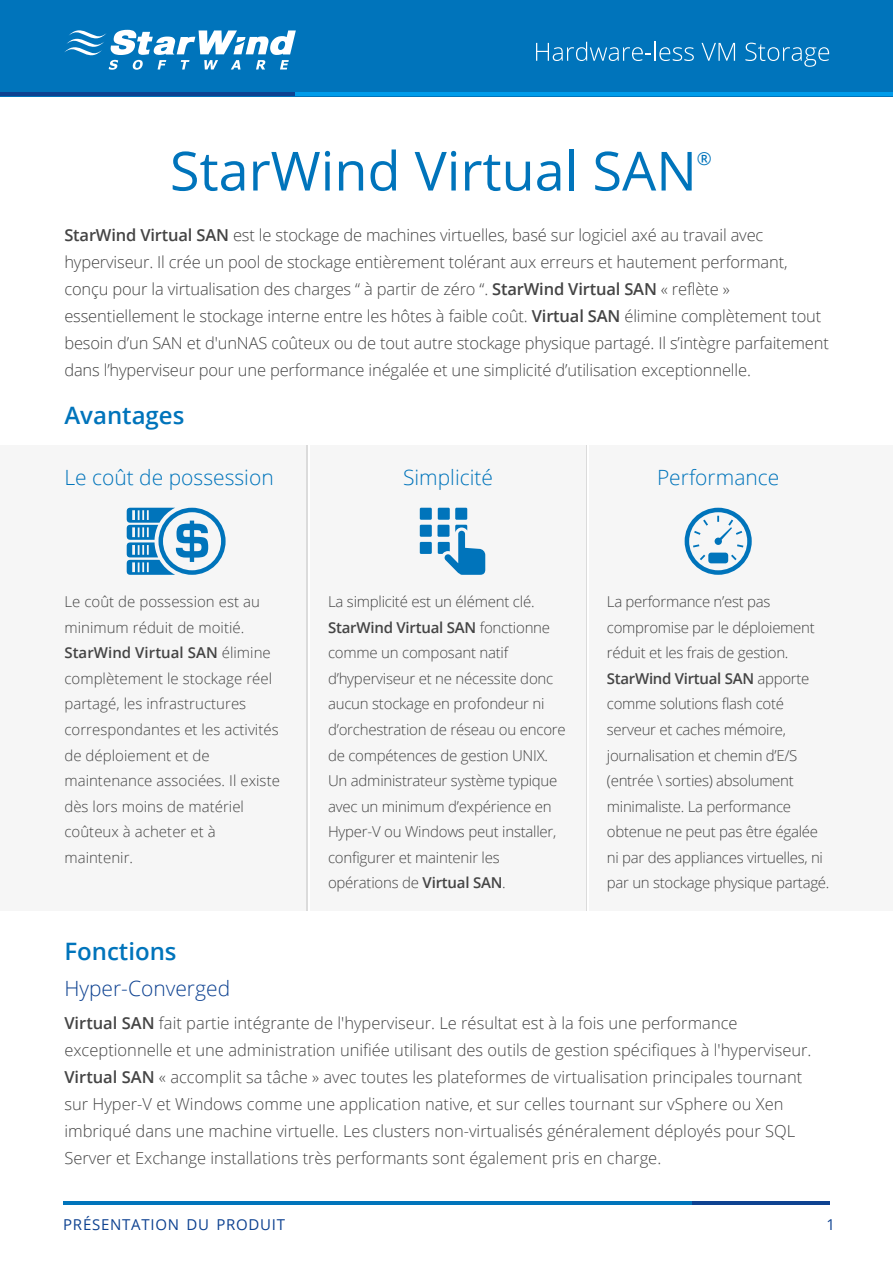
<style>
.page{position:relative;width:893px;height:1263px;background:#fff}
.page>*{position:absolute;margin:0;border:0;box-sizing:border-box;transform-origin:0 0}
.t1{font:54px "Open Sans";color:#0074bb}
.t2{font:600 24px "Open Sans";color:#0074bb}
.t3{font:300 21px "Open Sans";color:#0074bb}
.t4{font:300 21px "Open Sans";color:#0e4291}
.t5{font:18px "Open Sans";color:#0074bb}
.t6{font:300 16.5px/27px "Open Sans";color:#444}
.t7{font:300 15px/25.5px "Open Sans";letter-spacing:-.015em;color:#444}
.t8{font:300 15px/25.5px "Open Sans";letter-spacing:.005em;color:#444}
.t9{font:15px "Open Sans";letter-spacing:.05em;color:#0e4291}
.s1{font-weight:600}
</style>
<div class="page">
<div style="left:0;top:0;width:893px;height:96px;background:#0074bb"></div>
<svg style="left:536px;top:42px;width:158px;height:19px"></svg>
<svg style="left:701px;top:43px;width:34px;height:18px"></svg>
<svg style="left:745px;top:43px;width:84px;height:24px"></svg>
<hr style="left:0;top:93px;width:893px;height:3px;background:#009cea">
<hr style="left:0;top:93px;width:295px;height:3px;background:#0e4291">
<svg style="left:64px;top:29px;width:232px;height:41px"></svg>
<hr style="left:63px;top:1201px;width:767px;height:3px;background:#0074bb">
<hr style="left:692px;top:1201px;width:138px;height:3px;background:#0e4291">
<div style="left:0;top:446px;width:893px;height:465px;background:#f6f6f6"></div>
<hr style="left:306px;top:446px;width:2px;height:465px;background:#444">
<hr style="left:308px;top:446px;width:1px;height:465px;background:#fff">
<hr style="left:586px;top:446px;width:1px;height:465px;background:#444">
<hr style="left:587px;top:446px;width:2px;height:465px;background:#fff">
<svg style="left:127px;top:508px;width:99px;height:67px"></svg>
<svg style="left:685px;top:508px;width:67px;height:67px"></svg>
<div style="left:420px;top:508px;width:12px;height:12px;background:#0074bb"></div>
<div style="left:420px;top:525px;width:12px;height:12px;background:#0074bb"></div>
<div style="left:420px;top:542px;width:12px;height:12px;background:#0074bb"></div>
<svg style="left:437px;top:525px;width:12px;height:12px"></svg>
<div style="left:438px;top:508px;width:12px;height:12px;background:#0074bb"></div>
<div style="left:455px;top:508px;width:12px;height:12px;background:#0074bb"></div>
<svg style="left:438px;top:525px;width:47px;height:50px"></svg>
<h1 class="t1" style="left:170px;top:134px;width:529px">StarWind Virtual SAN</h1>
<p class="t5" style="left:697px;top:146px;width:16px">®</p>
<p class="t6" style="left:64px;top:221px;width:766px"><span class="s1">StarWind Virtual SAN</span> est le stockage de machines virtuelles, basé sur logiciel axé au travail avec hyperviseur. Il crée un pool de stockage entièrement tolérant aux erreurs et hautement performant, conçu pour la virtualisation des charges “ à partir de zéro “. <span class="s1">StarWind Virtual SAN</span> « reflète » essentiellement le stockage interne entre les hôtes à faible coût. <span class="s1">Virtual SAN</span> élimine complètement tout besoin d’un SAN et d'unNAS coûteux ou de tout autre stockage physique partagé. Il s’intègre parfaitement dans l’hyperviseur pour une performance inégalée et une simplicité d’utilisation exceptionnelle.</p>
<h2 class="t2" style="left:64px;top:399px;width:122px">Avantages</h2>
<p class="t3" style="left:64px;top:463px;width:211px">Le coût de possession</p>
<p class="t3" style="left:403px;top:463px;width:92px">Simplicité</p>
<p class="t3" style="left:657px;top:463px;width:124px">Performance</p>
<p class="t8" style="left:64px;top:589px;width:217px">Le coût de possession est au minimum réduit de moitié.<br><span class="s1">StarWind Virtual SAN</span> élimine complètement le stockage réel partagé, les infrastructures correspondantes et les activités de déploiement et de maintenance associées. Il existe dès lors moins de matériel coûteux à acheter et à maintenir.</p>
<p class="t7" style="left:607px;top:589px;width:224px">La performance n’est pas compromise par le déploiement réduit et les frais de gestion.<br><span class="s1">StarWind Virtual SAN</span> apporte comme solutions flash coté serveur et caches mémoire, journalisation et chemin d’E/S (entrée \ sorties) absolument minimaliste. La performance obtenue ne peut pas être égalée ni par des appliances virtuelles, ni par un stockage physique partagé.</p>
<p class="t7" style="left:328px;top:589px;width:239px">La simplicité est un élément clé.<br><span class="s1">StarWind Virtual SAN</span> fonctionne comme un composant natif d’hyperviseur et ne nécessite donc aucun stockage en profondeur ni d’orchestration de réseau ou encore de compétences de gestion UNIX.<br>Un administrateur système typique avec un minimum d’expérience en<br>Hyper-V ou Windows peut installer, configurer et maintenir les opérations de <span class="s1">Virtual SAN</span>.</p>
<h2 class="t2" style="left:64px;top:935px;width:114px">Fonctions</h2>
<p class="t4" style="left:64px;top:974px;width:167px">Hyper-Converged</p>
<p class="t6" style="left:64px;top:1009px;width:749px"><span class="s1">Virtual SAN</span> fait partie intégrante de l'hyperviseur. Le résultat est à la fois une performance exceptionnelle et une administration unifiée utilisant des outils de gestion spécifiques à l'hyperviseur.<br><span class="s1">Virtual SAN</span> « accomplit sa tâche » avec toutes les plateformes de virtualisation principales tournant sur Hyper-V et Windows comme une application native, et sur celles tournant sur vSphere ou Xen imbriqué dans une machine virtuelle. Les clusters non-virtualisés généralement déployés pour SQL Server et Exchange installations très performants sont également pris en charge.</p>
<p class="t9" style="left:63px;top:1214px;width:223px">PRÉSENTATION DU PRODUIT</p>
<p class="t9" style="left:826px;top:1214px;width:10px">1</p>
</div>
